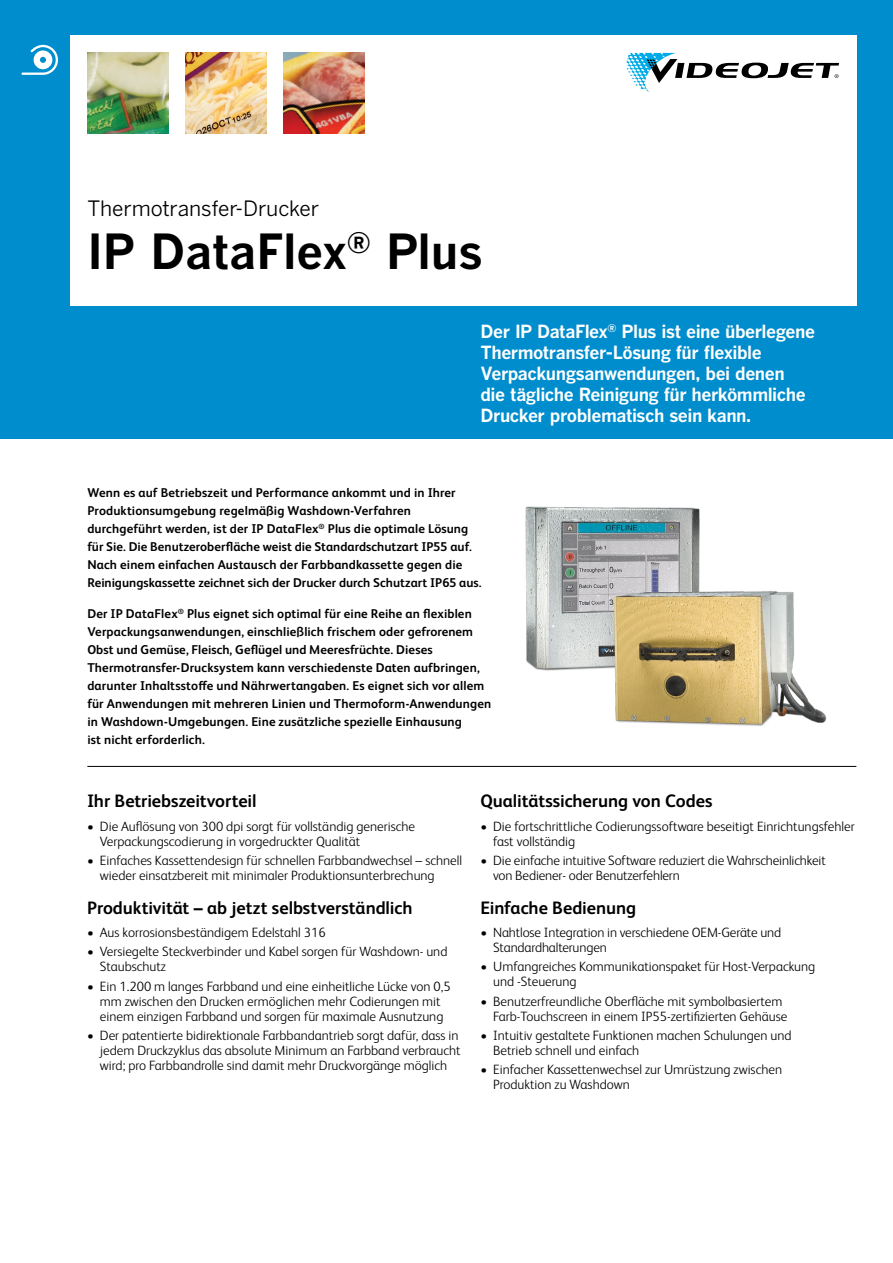
<style>
.page{position:relative;width:893px;height:1263px;background:#fff}
.page>*{position:absolute;margin:0;border:0;box-sizing:border-box;transform-origin:0 0}
.t1{font:48px "Benton Got Bol";color:#000}
.t2{font:21px "Benton Got Reg";letter-spacing:-.005em;color:#000}
.t3{font:18px/21px "Benton Got Bol";letter-spacing:-.03em;color:#fff}
.t4{font:700 18px "FS Albert Pro";letter-spacing:-.005em;color:#000}
.t5{font:300 13.5px/15px "FS Albert Pro";color:#000}
.t6{font:700 12.75px/18px "FS Albert Pro";letter-spacing:.01em;color:#000}
</style>
<div class="page">
<div style="left:0;top:0;width:893px;height:439px;background:#008dcd"></div>
<div style="left:70px;top:36px;width:786px;height:270px;background:#fff"></div>
<svg style="left:626px;top:53px;width:213px;height:39px"></svg>
<hr style="left:87px;top:766px;width:769px;height:1px;background:#000">
<img style="left:186px;top:53px;width:81px;height:81px">
<img style="left:284px;top:53px;width:81px;height:81px">
<img style="left:87px;top:53px;width:81px;height:81px">
<svg style="left:21px;top:45px;width:37px;height:30px"></svg>
<img style="left:525px;top:506px;width:302px;height:220px">
<h2 class="t2" style="left:87px;top:196px;width:233px">Thermotransfer-Drucker</h2>
<h1 class="t1" style="left:87px;top:221px;width:397px">IP DataFlex<sup>®</sup> Plus</h1>
<h3 class="t3" style="left:480px;top:320px;width:336px">Der IP DataFlex<sup>®</sup> Plus ist eine überlegene Thermotransfer-Lösung für flexible Verpackungsanwendungen, bei denen<br>die tägliche Reinigung für herkömmliche Drucker problematisch sein kann.</h3>
<p class="t6" style="left:87px;top:483px;width:396px">Wenn es auf Betriebszeit und Performance ankommt und in Ihrer Produktionsumgebung regelmäßig Washdown-Verfahren durchgeführt werden, ist der IP DataFlex<sup>®</sup> Plus die optimale Lösung für Sie. Die Benutzeroberfläche weist die Standardschutzart IP55 auf.<br>Nach einem einfachen Austausch der Farbbandkassette gegen die Reinigungskassette zeichnet sich der Drucker durch Schutzart IP65 aus.</p>
<p class="t6" style="left:87px;top:604px;width:405px">Der IP DataFlex<sup>®</sup> Plus eignet sich optimal für eine Reihe an flexiblen Verpackungsanwendungen, einschließlich frischem oder gefrorenem Obst und Gemüse, Fleisch, Geflügel und Meeresfrüchte. Dieses Thermotransfer-Drucksystem kann verschiedenste Daten aufbringen, darunter Inhaltsstoffe und Nährwertangaben. Es eignet sich vor allem für Anwendungen mit mehreren Linien und Thermoform-Anwendungen in Washdown-Umgebungen. Eine zusätzliche spezielle Einhausung<br>ist nicht erforderlich.</p>
<h3 class="t4" style="left:87px;top:788px;width:171px">Ihr Betriebszeitvorteil</h3>
<p class="t5" style="left:100px;top:818px;width:317px;text-indent:-13px">• Die Auflösung von 300 dpi sorgt für vollständig generische<br>Verpackungscodierung in vorgedruckter Qualität</p>
<p class="t5" style="left:100px;top:852px;width:364px;text-indent:-13px">• Einfaches Kassettendesign für schnellen Farbbandwechsel – schnell wieder einsatzbereit mit minimaler Produktionsunterbrechung</p>
<h3 class="t4" style="left:87px;top:895px;width:327px">Produktivität – ab jetzt selbstverständlich</h3>
<p class="t5" style="left:87px;top:924px;width:240px">• Aus korrosionsbeständigem Edelstahl 316</p>
<p class="t5" style="left:100px;top:943px;width:349px;text-indent:-13px">• Versiegelte Steckverbinder und Kabel sorgen für Washdown- und<br>Staubschutz</p>
<p class="t5" style="left:87px;top:978px;width:365px;text-align:center">• Ein 1.200 m langes Farbband und eine einheitliche Lücke von 0,5 mm zwischen den Drucken ermöglichen mehr Codierungen mit einem einzigen Farbband und sorgen für maximale Ausnutzung</p>
<p class="t5" style="left:100px;top:1027px;width:362px;text-indent:-13px">• Der patentierte bidirektionale Farbbandantrieb sorgt dafür, dass in jedem Druckzyklus das absolute Minimum an Farbband verbraucht wird; pro Farbbandrolle sind damit mehr Druckvorgänge möglich</p>
<h3 class="t4" style="left:480px;top:788px;width:234px">Qualitätssicherung von Codes</h3>
<p class="t5" style="left:493px;top:818px;width:363px;text-indent:-13px">• Die fortschrittliche Codierungssoftware beseitigt Einrichtungsfehler fast vollständig</p>
<p class="t5" style="left:493px;top:852px;width:334px;text-indent:-13px">• Die einfache intuitive Software reduziert die Wahrscheinlichkeit von Bediener- oder Benutzerfehlern</p>
<h3 class="t4" style="left:480px;top:895px;width:157px">Einfache Bedienung</h3>
<p class="t5" style="left:493px;top:924px;width:289px;text-indent:-13px">• Nahtlose Integration in verschiedene OEM-Geräte und<br>Standardhalterungen</p>
<p class="t5" style="left:493px;top:958px;width:324px;text-indent:-13px">• Umfangreiches Kommunikationspaket für Host-Verpackung und -Steuerung</p>
<p class="t5" style="left:493px;top:993px;width:296px;text-indent:-13px">• Benutzerfreundliche Oberfläche mit symbolbasiertem<br>Farb-Touchscreen in einem IP55-zertifizierten Gehäuse</p>
<p class="t5" style="left:493px;top:1027px;width:300px;text-indent:-13px">• Intuitiv gestaltete Funktionen machen Schulungen und<br>Betrieb schnell und einfach</p>
<p class="t5" style="left:493px;top:1061px;width:290px;text-indent:-13px">• Einfacher Kassettenwechsel zur Umrüstzung zwischen<br>Produktion zu Washdown</p>
</div>
